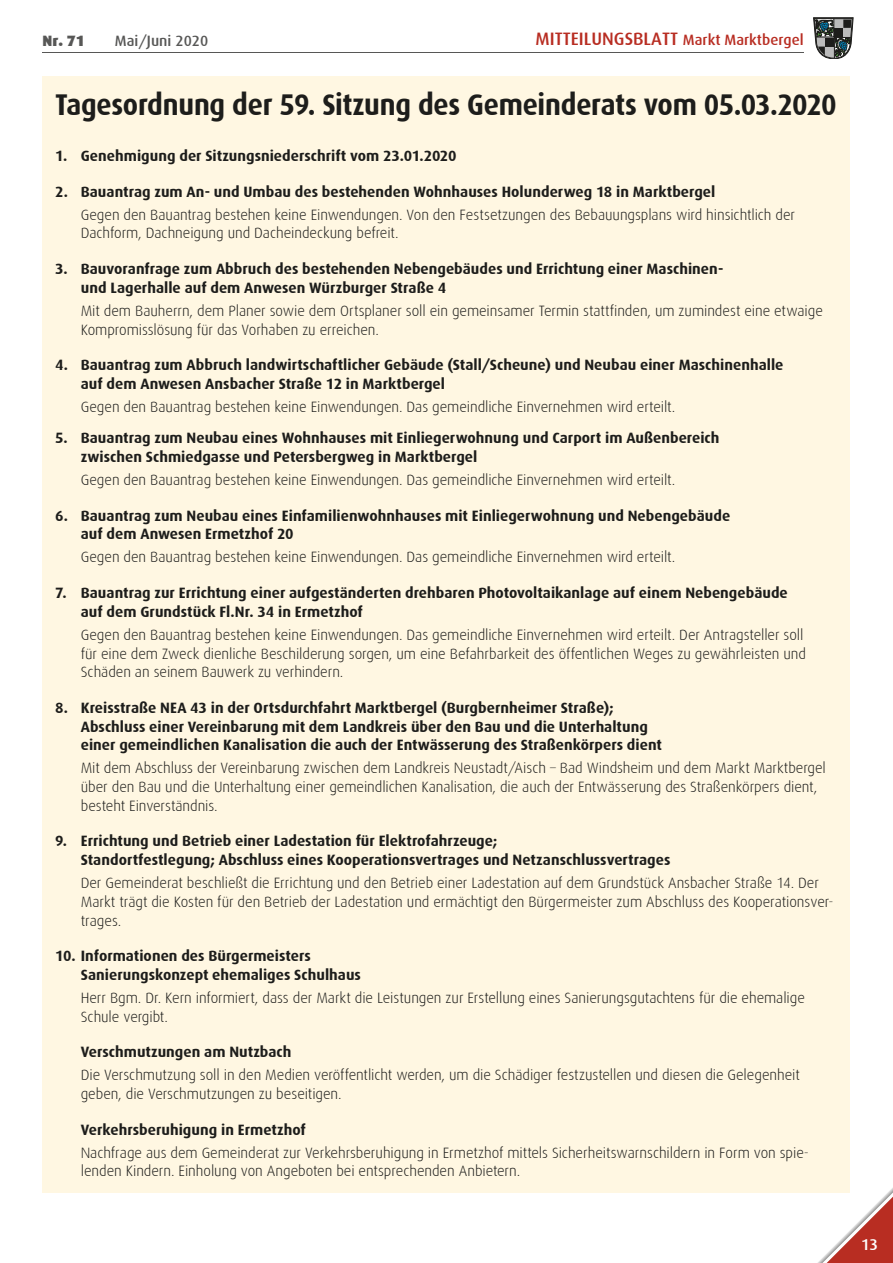
<style>
.page{position:relative;width:893px;height:1263px;background:#fff}
.page>*{position:absolute;margin:0;border:0;box-sizing:border-box;transform-origin:0 0}
.t1{font:700 30px "Dax";letter-spacing:-.01em;color:#1d1d1b;scale:.92 1}
.t2{font:500 18px "Dax";color:#b82d22}
.t3{font:500 15.75px "Dax";color:#fff}
.t4{font:300 15px/18.8px "Dax";letter-spacing:-.005em;color:#1d1d1b}
.t5{font:700 15px/18.8px "Dax";color:#1d1d1b}
.t6{font:500 15px "Dax";color:#575756}
.t7{font:900 15px "Dax";color:#575756}
.s1{font-size:15px}
</style>
<div class="page">
<svg style="left:813px;top:18px;width:40px;height:41px;background:#696f6e"></svg>
<hr style="left:42px;top:52px;width:762px;height:1px;background:#575756">
<svg style="left:818px;top:1188px;width:75px;height:75px"></svg>
<div style="left:42px;top:77px;width:808px;height:1116px;background:#fff7e2"></div>
<p class="t7" style="left:43px;top:32px;width:44px">Nr. 71</p>
<p class="t6" style="left:115px;top:32px;width:95px">Mai/Juni 2020</p>
<p class="t2" style="left:536px;top:29px;width:270px">MITTEILUNGSBLATT <span class="s1">Markt Marktbergel</span></p>
<h1 class="t1" style="left:55px;top:88px;width:851px">Tagesordnung der 59. Sitzung des Gemeinderats vom 05.03.2020</h1>
<p class="t5" style="left:55px;top:147px;width:403px">1. Genehmigung der Sitzungsniederschrift vom 23.01.2020</p>
<p class="t5" style="left:55px;top:182px;width:662px">2. Bauantrag zum An- und Umbau des bestehenden Wohnhauses Holunderweg 18 in Marktbergel</p>
<p class="t4" style="left:81px;top:205px;width:716px">Gegen den Bauantrag bestehen keine Einwendungen. Von den Festsetzungen des Bebauungsplans wird hinsichtlich der<br>Dachform, Dachneigung und Dacheindeckung befreit.</p>
<p class="t5" style="left:81px;top:260px;width:644px;text-indent:-26px">3. Bauvoranfrage zum Abbruch des bestehenden Nebengebäudes und Errichtung einer Maschinen&shy;und Lagerhalle auf dem Anwesen Würzburger Straße 4</p>
<p class="t4" style="left:81px;top:301px;width:744px">Mit dem Bauherrn, dem Planer sowie dem Ortsplaner soll ein gemeinsamer Termin stattfinden, um zumindest eine etwaige<br>Kompromisslösung für das Vorhaben zu erreichen.</p>
<p class="t5" style="left:81px;top:356px;width:704px;text-indent:-26px">4. Bauantrag zum Abbruch landwirtschaftlicher Gebäude (Stall/Scheune) und Neubau einer Maschinenhalle auf dem Anwesen Ansbacher Straße 12 in Marktbergel</p>
<p class="t4" style="left:81px;top:397px;width:596px">Gegen den Bauantrag bestehen keine Einwendungen. Das gemeindliche Einvernehmen wird erteilt.</p>
<p class="t5" style="left:81px;top:429px;width:640px;text-indent:-26px">5. Bauantrag zum Neubau eines Wohnhauses mit Einliegerwohnung und Carport im Außenbereich zwischen Schmiedgasse und Petersbergweg in Marktbergel</p>
<p class="t4" style="left:81px;top:471px;width:596px">Gegen den Bauantrag bestehen keine Einwendungen. Das gemeindliche Einvernehmen wird erteilt.</p>
<p class="t5" style="left:81px;top:506px;width:651px;text-indent:-26px">6. Bauantrag zum Neubau eines Einfamilienwohnhauses mit Einliegerwohnung und Nebengebäude auf dem Anwesen Ermetzhof 20</p>
<p class="t4" style="left:81px;top:548px;width:596px">Gegen den Bauantrag bestehen keine Einwendungen. Das gemeindliche Einvernehmen wird erteilt.</p>
<p class="t5" style="left:81px;top:584px;width:709px;text-indent:-26px">7. Bauantrag zur Errichtung einer aufgeständerten drehbaren Photovoltaikanlage auf einem Nebengebäude auf dem Grundstück Fl.Nr. 34 in Ermetzhof</p>
<p class="t4" style="left:81px;top:625px;width:727px">Gegen den Bauantrag bestehen keine Einwendungen. Das gemeindliche Einvernehmen wird erteilt. Der Antragsteller soll für eine dem Zweck dienliche Beschilderung sorgen, um eine Befahrbarkeit des öffentlichen Weges zu gewährleisten und<br>Schäden an seinem Bauwerk zu verhindern.</p>
<p class="t5" style="left:81px;top:698px;width:583px;text-indent:-26px">8. Kreisstraße NEA 43 in der Ortsdurchfahrt Marktbergel (Burgbernheimer Straße);<br>Abschluss einer Vereinbarung mit dem Landkreis über den Bau und die Unterhaltung einer gemeindlichen Kanalisation die auch der Entwässerung des Straßenkörpers dient</p>
<p class="t4" style="left:81px;top:759px;width:747px">Mit dem Abschluss der Vereinbarung zwischen dem Landkreis Neustadt/Aisch – Bad Windsheim und dem Markt Marktbergel über den Bau und die Unterhaltung einer gemeindlichen Kanalisation, die auch der Entwässerung des Straßenkörpers dient, besteht Einverständnis.</p>
<p class="t5" style="left:81px;top:832px;width:591px;text-indent:-26px">9. Errichtung und Betrieb einer Ladestation für Elektrofahrzeuge;<br>Standortfestlegung; Abschluss eines Kooperationsvertrages und Netzanschlussvertrages</p>
<p class="t4" style="left:81px;top:874px;width:754px">Der Gemeinderat beschließt die Errichtung und den Betrieb einer Ladestation auf dem Grundstück Ansbacher Straße 14. Der<br>Markt trägt die Kosten für den Betrieb der Ladestation und ermächtigt den Bürgermeister zum Abschluss des Kooperationsver&shy;trages.</p>
<p class="t5" style="left:81px;top:947px;width:282px;text-indent:-26px">10. Informationen des Bürgermeisters<br>Sanierungskonzept ehemaliges Schulhaus</p>
<p class="t4" style="left:81px;top:988px;width:726px">Herr Bgm. Dr. Kern informiert, dass der Markt die Leistungen zur Erstellung eines Sanierungsgutachtens für die ehemalige<br>Schule vergibt.</p>
<p class="t5" style="left:81px;top:1043px;width:212px">Verschmutzungen am Nutzbach</p>
<p class="t4" style="left:81px;top:1066px;width:721px">Die Verschmutzung soll in den Medien veröffentlicht werden, um die Schädiger festzustellen und diesen die Gelegenheit geben, die Verschmutzungen zu beseitigen.</p>
<p class="t5" style="left:81px;top:1120px;width:227px">Verkehrsberuhigung in Ermetzhof</p>
<p class="t4" style="left:81px;top:1143px;width:730px">Nachfrage aus dem Gemeinderat zur Verkehrsberuhigung in Ermetzhof mittels Sicherheitswarnschildern in Form von spie&shy;lenden Kindern. Einholung von Angeboten bei entsprechenden Anbietern.</p>
<p class="t3" style="left:861px;top:1235px;width:19px">13</p>
</div>
